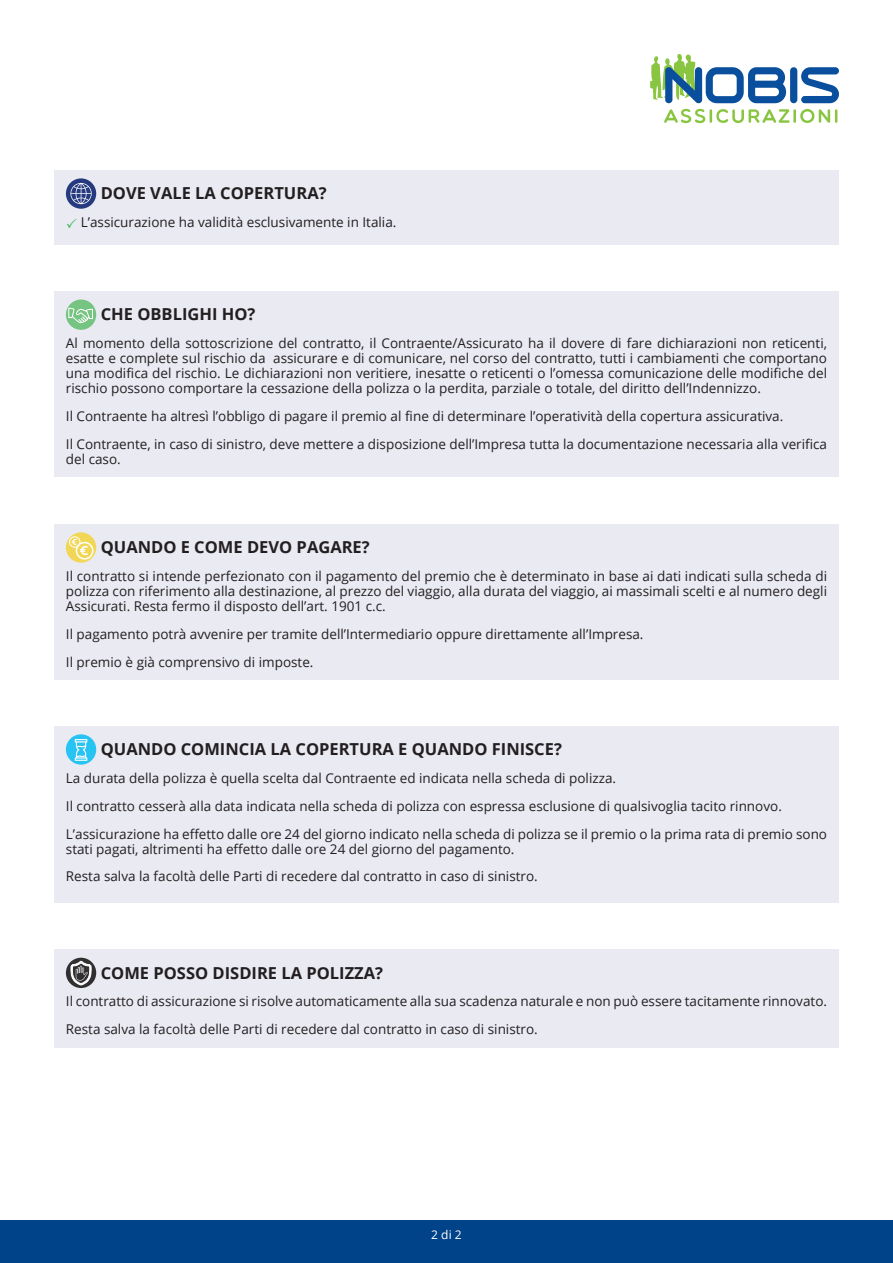
<style>
.page{position:relative;width:893px;height:1263px;background:#fff}
.page>*{position:absolute;margin:0;border:0;box-sizing:border-box;transform-origin:0 0}
.t1{font:700 16.5px "Open Sans";color:#231f20}
.t2{font:13.5px/27.8px "Open Sans";color:#231f20}
.t3{font:12px "Open Sans";color:#fff}
</style>
<div class="page">
<div style="left:0;top:1220px;width:893px;height:43px;background:#004389"></div>
<div style="left:54px;top:170px;width:785px;height:75px;background:#eaeaf3"></div>
<div style="left:66px;top:178px;width:30px;height:31px;background:#263a7f;border-radius:50%"></div>
<svg style="left:70px;top:183px;width:22px;height:21px"></svg>
<div style="left:54px;top:291px;width:785px;height:186px;background:#eaeaf3"></div>
<div style="left:66px;top:299px;width:30px;height:31px;background:#75c481;border-radius:50%"></div>
<svg style="left:68px;top:308px;width:25px;height:15px"></svg>
<div style="left:54px;top:524px;width:785px;height:155px;background:#eaeaf3"></div>
<div style="left:66px;top:532px;width:30px;height:31px;background:#f2d757;border-radius:50%"></div>
<svg style="left:76px;top:542px;width:17px;height:17px"></svg>
<div style="left:76px;top:542px;width:18px;height:18px;border:2px solid #fff;border-radius:50%"></div>
<div style="left:69px;top:536px;width:11px;height:11px;border:1px solid #fff;border-radius:50%"></div>
<svg style="left:72px;top:539px;width:16px;height:16px"></svg>
<div style="left:54px;top:726px;width:785px;height:176px;background:#eaeaf3"></div>
<div style="left:66px;top:734px;width:30px;height:31px;background:#27c3f3;border-radius:50%"></div>
<svg style="left:75px;top:739px;width:12px;height:22px"></svg>
<div style="left:54px;top:949px;width:785px;height:99px;background:#eaeaf3"></div>
<svg style="left:66px;top:958px;width:30px;height:30px"></svg>
<svg style="left:71px;top:961px;width:20px;height:24px"></svg>
<svg style="left:650px;top:54px;width:189px;height:69px"></svg>
<p class="t1" style="left:101px;top:182px;width:227px">DOVE VALE LA COPERTURA?</p>
<p class="t2" style="left:81px;top:208px;width:317px">L’assicurazione ha validità esclusivamente in Italia.</p>
<p class="t1" style="left:101px;top:303px;width:156px">CHE OBBLIGHI HO?</p>
<p class="t2" style="left:66px;top:335px;width:763px;line-height:15px;text-align:justify">Al momento della sottoscrizione del contratto, il Contraente/Assicurato ha il dovere di fare dichiarazioni non reticenti, esatte e complete sul rischio da assicurare e di comunicare, nel corso del contratto, tutti i cambiamenti che comportano una modifica del rischio. Le dichiarazioni non veritiere, inesatte o reticenti o l’omessa comunicazione delle modifiche del rischio possono comportare la cessazione della polizza o la perdita, parziale o totale, del diritto dell’Indennizzo.</p>
<p class="t2" style="left:66px;top:402px;width:763px">Il Contraente ha altresì l’obbligo di pagare il premio al fine di determinare l’operatività della copertura assicurativa.<br>Il Contraente, in caso di sinistro, deve mettere a disposizione dell’Impresa tutta la documentazione necessaria alla verifica</p>
<p class="t2" style="left:66px;top:445px;width:56px">del caso.</p>
<p class="t1" style="left:101px;top:536px;width:270px">QUANDO E COME DEVO PAGARE?</p>
<p class="t2" style="left:66px;top:568px;width:763px;line-height:15px;text-align:justify">Il contratto si intende perfezionato con il pagamento del premio che è determinato in base ai dati indicati sulla scheda di polizza con riferimento alla destinazione, al prezzo del viaggio, alla durata del viaggio, ai massimali scelti e al numero degli Assicurati. Resta fermo il disposto dell’art. 1901 c.c.</p>
<p class="t2" style="left:66px;top:620px;width:579px">Il pagamento potrà avvenire per tramite dell’Intermediario oppure direttamente all’Impresa.<br>Il premio è già comprensivo di imposte.</p>
<p class="t1" style="left:101px;top:738px;width:463px">QUANDO COMINCIA LA COPERTURA E QUANDO FINISCE?</p>
<p class="t2" style="left:66px;top:764px;width:763px">La durata della polizza è quella scelta dal Contraente ed indicata nella scheda di polizza.<br>Il contratto cesserà alla data indicata nella scheda di polizza con espressa esclusione di qualsivoglia tacito rinnovo.<br>L’assicurazione ha effetto dalle ore 24 del giorno indicato nella scheda di polizza se il premio o la prima rata di premio sono</p>
<p class="t2" style="left:66px;top:834px;width:473px">stati pagati, altrimenti ha effetto dalle ore 24 del giorno del pagamento.<br>Resta salva la facoltà delle Parti di recedere dal contratto in caso di sinistro.</p>
<p class="t1" style="left:101px;top:961px;width:284px">COME POSSO DISDIRE LA POLIZZA?</p>
<p class="t2" style="left:66px;top:987px;width:763px">Il contratto di assicurazione si risolve automaticamente alla sua scadenza naturale e non può essere tacitamente rinnovato.<br>Resta salva la facoltà delle Parti di recedere dal contratto in caso di sinistro.</p>
<p class="t3" style="left:431px;top:1227px;width:32px">2 di 2</p>
</div>
